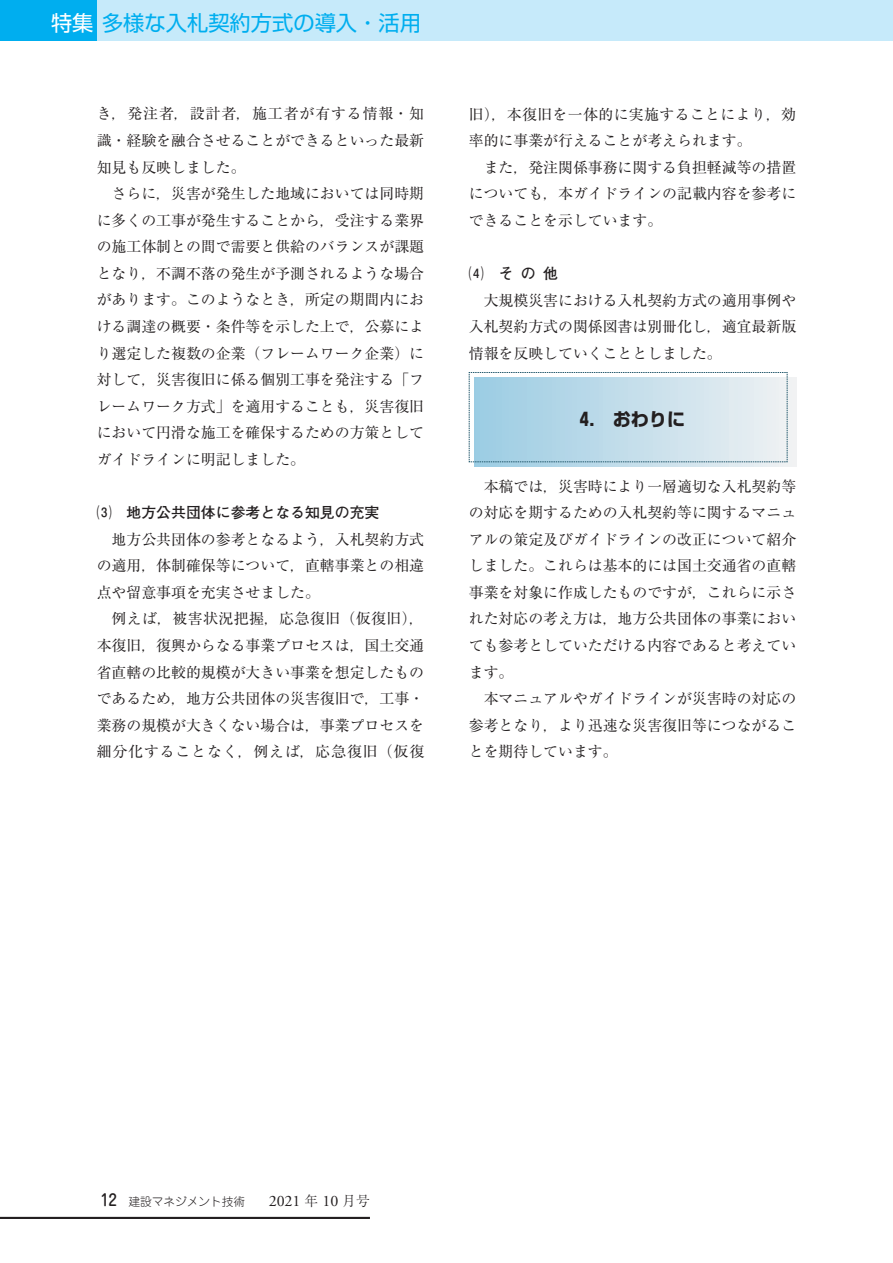
<style>
.page{position:relative;width:893px;height:1263px;background:#fff}
.page>*{position:absolute;margin:0;border:0;box-sizing:border-box;transform-origin:0 0}
.t1{font:21.3px "Shin Go Pr 6 N";color:#00aeef}
.t2{font:700 18px "Shin Go Pr 6 N";color:#231f20}
.本文_14Q{font:14.85px/26.5px "Ryumin Pr 6 N";color:#231f20;text-align:justify}
.中見出し__1___太ゴ_前アキ{font:700 14.85px "Futo Go B101 Pr 6 N";color:#231f20}
.t3{font:300 11.7px "Jun 101 Pro";color:#231f20}
.s1{color:#fff}
.s2{font-family:"Jun 34 Pro";font-weight:500;font-size:15.9px}
.s3{font-family:"Adobe Garamond Pro";font-weight:400;font-size:15.9px}
.s4{font-family:"Ryumin Pr 6 N";font-size:13.8px}
</style>
<div class="page">
<div style="left:0;top:0;width:98px;height:40px;background:#00aeef"></div>
<div style="left:98px;top:0;width:795px;height:40px;background:#c6eafa"></div>
<div style="left:474px;top:378px;width:322px;height:89px;background:linear-gradient(to right,#9bcce3,#f0f2f3)"></div>
<svg style="left:469px;top:372px;width:319px;height:91px"></svg>
<hr style="left:0;top:1217px;width:370px;height:2px;background:#231f20">
<h1 class="t1" style="left:51px;top:6px;width:371px"><span class="s1">特集</span>多様な入札契約方式の導入・活用</h1>
<p class="本文_14Q" style="left:97px;top:100px;width:329px">き，発注者，設計者，施工者が有する情報・知識・経験を融合させることができるといった最新知見も反映しました。</p>
<p class="本文_14Q" style="left:97px;top:180px;width:329px;text-indent:15px">さらに，災害が発生した地域においては同時期に多くの工事が発生することから，受注する業界の施工体制との間で需要と供給のバランスが課題となり，不調不落の発生が予測されるような場合があります。このようなとき，所定の期間内における調達の概要・条件等を示した上で，公募により選定した複数の企業（フレームワーク企業）に対して，災害復旧に係る個別工事を発注する「フレームワーク方式」を適用することも，災害復旧において円滑な施工を確保するための方策としてガイドラインに明記しました。</p>
<p class="中見出し__1___太ゴ_前アキ" style="left:97px;top:501px;width:284px">⑶　地方公共団体に参考となる知見の充実</p>
<p class="本文_14Q" style="left:97px;top:525px;width:329px;text-indent:15px">地方公共団体の参考となるよう，入札契約方式の適用，体制確保等について，直轄事業との相違点や留意事項を充実させました。</p>
<p class="本文_14Q" style="left:97px;top:605px;width:329px;text-indent:15px">例えば，被害状況把握，応急復旧（仮復旧），本復旧，復興からなる事業プロセスは，国土交通省直轄の比較的規模が大きい事業を想定したものであるため，地方公共団体の災害復旧で，工事・業務の規模が大きくない場合は，事業プロセスを細分化することなく，例えば，応急復旧（仮復</p>
<p class="本文_14Q" style="left:469px;top:100px;width:329px">旧），本復旧を一体的に実施することにより，効率的に事業が行えることが考えられます。</p>
<p class="本文_14Q" style="left:469px;top:153px;width:329px;text-indent:15px">また，発注関係事務に関する負担軽減等の措置についても，本ガイドラインの記載内容を参考にできることを示しています。</p>
<p class="中見出し__1___太ゴ_前アキ" style="left:469px;top:261px;width:91px">⑷　そ の 他</p>
<p class="本文_14Q" style="left:469px;top:286px;width:329px;text-indent:15px">大規模災害における入札契約方式の適用事例や入札契約方式の関係図書は別冊化し，適宜最新版情報を反映していくこととしました。</p>
<p class="t2" style="left:580px;top:405px;width:107px">4.　おわりに</p>
<p class="本文_14Q" style="left:469px;top:472px;width:329px;text-indent:15px">本稿では，災害時により一層適切な入札契約等の対応を期するための入札契約等に関するマニュアルの策定及びガイドラインの改正について紹介しました。これらは基本的には国土交通省の直轄事業を対象に作成したものですが，これらに示された対応の考え方は，地方公共団体の事業においても参考としていただける内容であると考えています。</p>
<p class="本文_14Q" style="left:469px;top:684px;width:329px;text-indent:15px">本マニュアルやガイドラインが災害時の対応の参考となり，より迅速な災害復旧等につながることを期待しています。</p>
<p class="t3" style="left:101px;top:1192px;width:270px"><span class="s2">12</span> 建設マネジメント技術　　<span class="s3">2021</span> <span class="s4">年</span> <span class="s3">10</span> <span class="s4">月号</span></p>
</div>
